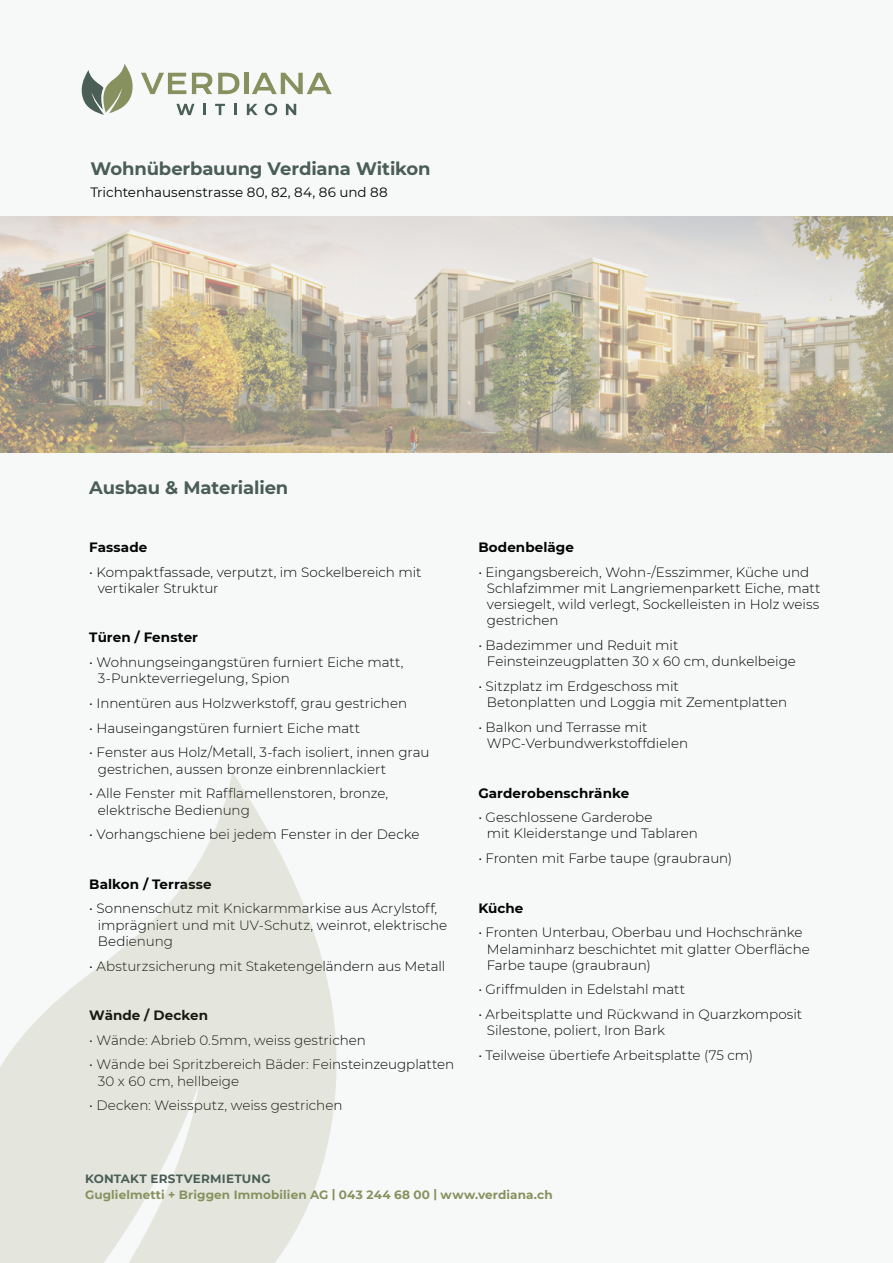
<style>
.page{position:relative;width:893px;height:1263px;background:#fff}
.page>*{position:absolute;margin:0;border:0;box-sizing:border-box;transform-origin:0 0}
.t1{font:700 18px "Montserrat";letter-spacing:-.01em;color:#4a5e57}
.t2{font:300 13.5px/16.2px "Montserrat";color:#000}
.t3{font:700 13.5px "Montserrat";letter-spacing:.005em;color:#000}
.t4{font:13.5px "Montserrat";letter-spacing:.005em;color:#000}
.t5{font:700 12px "Montserrat";letter-spacing:.01em;color:#87915e}
.t6{font:700 12px "Montserrat";letter-spacing:.015em;color:#4a5e57}
</style>
<div class="page">
<svg style="left:0;top:63px;width:893px;height:390px"></svg>
<svg style="left:0;top:772px;width:337px;height:491px;fill:#e4e6de"></svg>
<svg style="left:82px;top:64px;width:53px;height:51px"></svg>
<svg style="left:141px;top:73px;width:45px;height:21px"></svg>
<svg style="left:192px;top:73px;width:20px;height:21px"></svg>
<svg style="left:218px;top:73px;width:21px;height:21px"></svg>
<hr style="left:244px;top:73px;width:4px;height:21px;background:#86915f">
<svg style="left:252px;top:73px;width:80px;height:21px"></svg>
<svg style="left:176px;top:104px;width:18px;height:11px"></svg>
<svg style="left:203px;top:104px;width:3px;height:11px"></svg>
<svg style="left:215px;top:104px;width:10px;height:11px"></svg>
<svg style="left:234px;top:104px;width:3px;height:11px"></svg>
<svg style="left:247px;top:104px;width:11px;height:11px"></svg>
<svg style="left:265px;top:104px;width:12px;height:11px"></svg>
<svg style="left:286px;top:104px;width:10px;height:11px"></svg>
<h1 class="t1" style="left:90px;top:155px;width:342px">Wohnüberbauung Verdiana Witikon</h1>
<p class="t4" style="left:90px;top:183px;width:299px">Trichtenhausenstrasse 80, 82, 84, 86 und 88</p>
<h1 class="t1" style="left:89px;top:474px;width:201px">Ausbau &amp; Materialien</h1>
<p class="t3" style="left:89px;top:538px;width:60px">Fassade</p>
<p class="t2" style="left:98px;top:563px;width:325px;text-indent:-9px">• Kompaktfassade, verputzt, im Sockelbereich mit vertikaler Struktur</p>
<p class="t3" style="left:89px;top:628px;width:110px">Türen / Fenster</p>
<p class="t2" style="left:98px;top:654px;width:307px;text-indent:-9px">• Wohnungseingangstüren furniert Eiche matt,<br>3-Punkteverriegelung, Spion</p>
<p class="t2" style="left:89px;top:695px;width:319px">• Innentüren aus Holzwerkstoff, grau gestrichen</p>
<p class="t2" style="left:89px;top:719px;width:272px">• Hauseingangstüren furniert Eiche matt</p>
<p class="t2" style="left:98px;top:744px;width:333px;text-indent:-9px">• Fenster aus Holz/Metall, 3-fach isoliert, innen grau gestrichen, aussen bronze einbrennlackiert</p>
<p class="t2" style="left:98px;top:785px;width:292px;text-indent:-9px">• Alle Fenster mit Rafflamellenstoren, bronze, elektrische Bedienung</p>
<p class="t2" style="left:89px;top:826px;width:332px">• Vorhangschiene bei jedem Fenster in der Decke</p>
<p class="t3" style="left:89px;top:874px;width:124px">Balkon / Terrasse</p>
<p class="t2" style="left:98px;top:900px;width:351px;text-indent:-9px">• Sonnenschutz mit Knickarmmarkise aus Acrylstoff, imprägniert und mit UV-Schutz, weinrot, elektrische<br>Bedienung</p>
<p class="t2" style="left:89px;top:957px;width:358px">• Absturzsicherung mit Staketengeländern aus Metall</p>
<p class="t3" style="left:89px;top:1005px;width:120px">Wände / Decken</p>
<p class="t2" style="left:89px;top:1031px;width:278px">• Wände: Abrieb 0.5mm, weiss gestrichen</p>
<p class="t2" style="left:98px;top:1056px;width:358px;text-indent:-9px">• Wände bei Spritzbereich Bäder: Feinsteinzeugplatten<br>30 x 60 cm, hellbeige</p>
<p class="t2" style="left:89px;top:1097px;width:255px">• Decken: Weissputz, weiss gestrichen</p>
<p class="t3" style="left:478px;top:537px;width:97px">Bodenbeläge</p>
<p class="t2" style="left:487px;top:563px;width:335px;text-indent:-9px">• Eingangsbereich, Wohn-/Esszimmer, Küche und Schlafzimmer mit Langriemenparkett Eiche, matt versiegelt, wild verlegt, Sockelleisten in Holz weiss gestrichen</p>
<p class="t2" style="left:487px;top:637px;width:311px;text-indent:-9px">• Badezimmer und Reduit mit<br>Feinsteinzeugplatten 30 x 60 cm, dunkelbeige</p>
<p class="t2" style="left:487px;top:678px;width:302px;text-indent:-9px">• Sitzplatz im Erdgeschoss mit<br>Betonplatten und Loggia mit Zementplatten</p>
<p class="t2" style="left:487px;top:719px;width:203px;text-indent:-9px">• Balkon und Terrasse mit<br>WPC-Verbundwerkstoffdielen</p>
<p class="t3" style="left:478px;top:783px;width:152px">Garderobenschränke</p>
<p class="t2" style="left:487px;top:809px;width:213px;text-indent:-9px">• Geschlossene Garderobe<br>mit Kleiderstange und Tablaren</p>
<p class="t2" style="left:478px;top:850px;width:255px">• Fronten mit Farbe taupe (graubraun)</p>
<p class="t3" style="left:478px;top:898px;width:47px">Küche</p>
<p class="t2" style="left:487px;top:924px;width:324px;text-indent:-9px">• Fronten Unterbau, Oberbau und Hochschränke<br>Melaminharz beschichtet mit glatter Oberfläche<br>Farbe taupe (graubraun)</p>
<p class="t2" style="left:478px;top:981px;width:208px">• Griffmulden in Edelstahl matt</p>
<p class="t2" style="left:487px;top:1006px;width:317px;text-indent:-9px">• Arbeitsplatte und Rückwand in Quarzkomposit<br>Silestone, poliert, Iron Bark</p>
<p class="t2" style="left:478px;top:1047px;width:276px">• Teilweise übertiefe Arbeitsplatte (75 cm)</p>
<p class="t6" style="left:85px;top:1170px;width:187px">KONTAKT ERSTVERMIETUNG</p>
<p class="t5" style="left:85px;top:1186px;width:469px">Guglielmetti + Briggen Immobilien AG | 043 244 68 00 | www.verdiana.ch</p>
</div>
